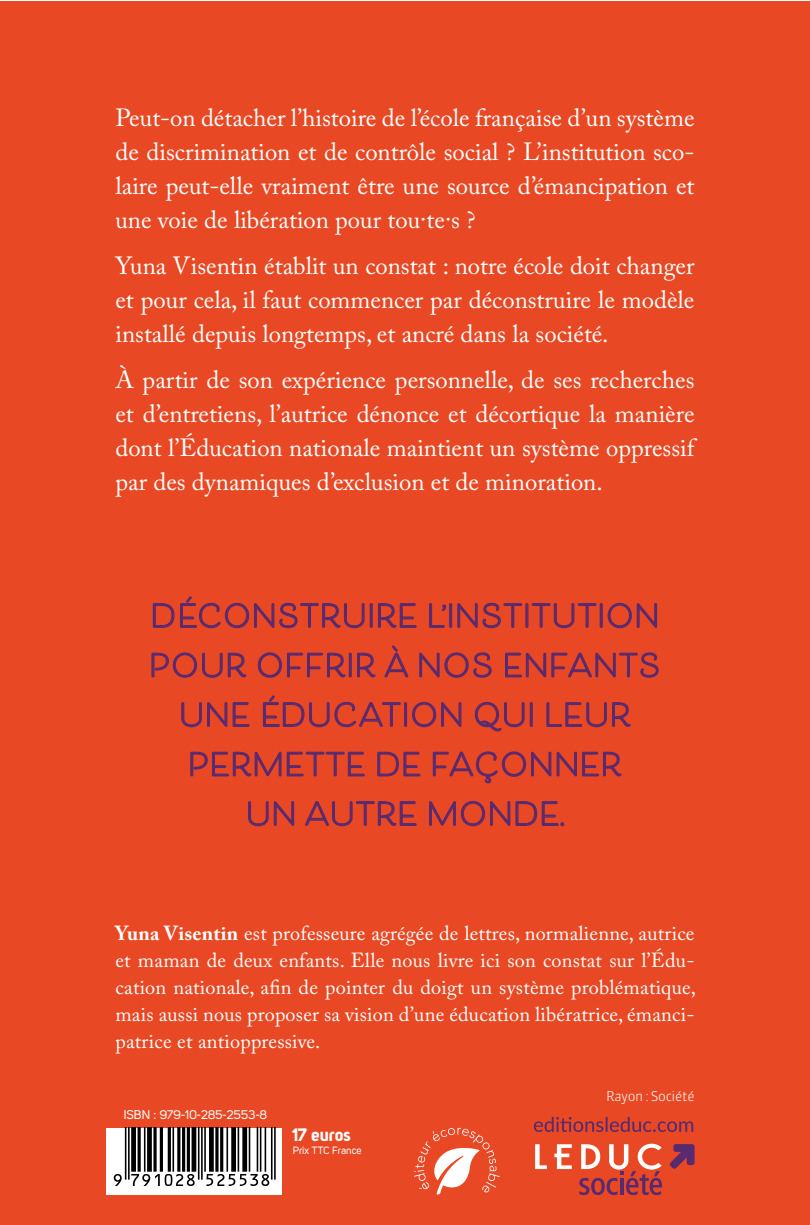
<style>
.page{position:relative;width:810px;height:1225px;background:#fff}
.page>*{position:absolute;margin:0;border:0;box-sizing:border-box;transform-origin:0 0}
.t1{font:700 31.5px/49.5px "Beloved Sans";color:#582a6f;text-align:center}
.t2{font:24.75px/33.8px "Adobe Caslon Pro";color:#fff;text-align:justify}
.t3{font:20.25px/27px "Adobe Caslon Pro";letter-spacing:.01em;color:#fff;text-align:justify}
.t4{font:17.78px "Uni Sans Bold";color:#fff}
.t5{font:300 13.5px "Sanuk";letter-spacing:-.03em;color:#fff}
.t6{font:12.6px "Uni Sans Regular";color:#fff}
.t7{font:10.35px "Uni Sans Regular";color:#fff}
.s1{font-weight:700}
</style>
<div class="page">
<div style="left:0;top:2px;width:810px;height:1223px;background:#e84924"></div>
<div style="left:106px;top:1128px;width:176px;height:66px;background:#fff"></div>
<svg style="left:114px;top:1128px;width:162px;height:58px"></svg>
<svg style="left:534px;top:1117px;width:159px;height:15px"></svg>
<svg style="left:414px;top:1127px;width:86px;height:67px"></svg>
<svg style="left:535px;top:1144px;width:12px;height:25px"></svg>
<svg style="left:554px;top:1144px;width:18px;height:25px"></svg>
<svg style="left:579px;top:1143px;width:83px;height:52px"></svg>
<svg style="left:670px;top:1144px;width:25px;height:25px"></svg>
<p class="t2" style="left:115px;top:101px;width:581px">Peut-on détacher l’histoire de l’école française d’un système de discrimination et de contrôle social ? L’institution sco&shy;laire peut-elle vraiment être une source d’émancipation et une voie de libération pour tou·te·s ?</p>
<p class="t2" style="left:115px;top:249px;width:581px">Yuna Visentin établit un constat : notre école doit changer et pour cela, il faut commencer par déconstruire le modèle installé depuis longtemps, et ancré dans la société.</p>
<p class="t2" style="left:115px;top:363px;width:581px">À partir de son expérience personnelle, de ses recherches et d’entretiens, l’autrice dénonce et décortique la manière dont l’Éducation nationale maintient un système oppressif par des dynamiques d’exclusion et de minoration.</p>
<p class="t1" style="left:149px;top:592px;width:514px">DÉCONSTRUIRE L’INSTITUTION<br>POUR OFFRIR À NOS ENFANTS<br>UNE ÉDUCATION QUI LEUR<br>PERMETTE DE FAÇONNER<br>UN AUTRE MONDE.</p>
<p class="t3" style="left:115px;top:920px;width:582px"><span class="s1">Yuna Visentin</span> est professeure agrégée de lettres, normalienne, autrice et maman de deux enfants. Elle nous livre ici son constat sur l’Édu&shy;cation nationale, afin de pointer du doigt un système problématique, mais aussi nous proposer sa vision d’une éducation libératrice, émanci&shy;patrice et antioppressive.</p>
<p class="t6" style="left:124px;top:1107px;width:145px">ISBN : 979-10-285-2553-8</p>
<p class="t4" style="left:293px;top:1124px;width:60px">17 euros</p>
<p class="t7" style="left:293px;top:1144px;width:70px">Prix TTC France</p>
<p class="t5" style="left:606px;top:1087px;width:90px">Rayon : Société</p>
</div>
